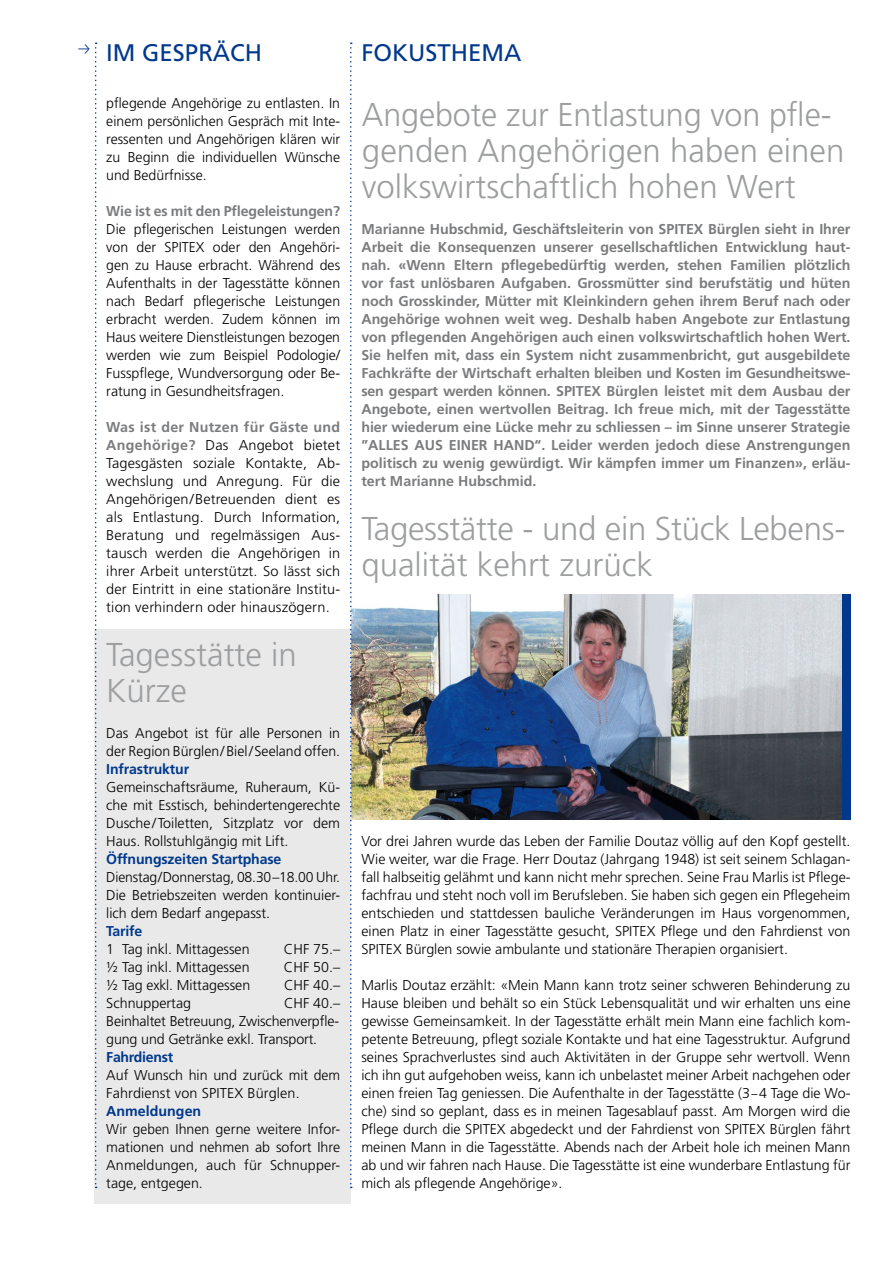
<style>
.page{position:relative;width:893px;height:1263px;background:#fff}
.page>*{position:absolute;margin:0;border:0;box-sizing:border-box;transform-origin:0 0}
.t1{font:300 33px/36px "Frutiger LT Std";color:#9c9e9f}
.t2{font:24px "Frutiger LT Std";color:#00388c}
.t3{font:300 14.25px/18px "Frutiger LT Std";color:#000;text-align:justify}
.t4{font:700 14.25px/18px "Frutiger LT Std";color:#7b7c7e;text-align:justify}
.t5{font:300 14.25px/18px "Frutiger LT Std";color:#000;text-align:justify;scale:.96 1}
.t6{font:700 14.25px "Frutiger LT Std";letter-spacing:-.01em;color:#00388c}
.s1{font-weight:700;color:#7b7c7e}
.s2{font-family:"Lucida Sans";font-weight:400;font-size:12px}
</style>
<div class="page">
<div style="left:95px;top:629px;width:256px;height:575px;background:#e9e9ea"></div>
<img style="left:352px;top:594px;width:490px;height:225px">
<div style="left:842px;top:594px;width:8px;height:225px;background:#00388c"></div>
<svg style="left:350px;top:43px;width:2px;height:1145px"></svg>
<svg style="left:94px;top:43px;width:3px;height:1145px"></svg>
<h2 class="t2" style="left:106px;top:38px;width:157px">I M GESPRÄCH</h2>
<p class="t3" style="left:106px;top:94px;width:235px">pflegende Angehörige zu entlasten. In einem persönlichen Gespräch mit Inte&shy;ressenten und Angehörigen klären wir zu Beginn die individuellen Wünsche und Bedürfnisse.</p>
<p class="t4" style="left:106px;top:202px;width:235px">Wie ist es mit den Pflegeleistungen?</p>
<p class="t3" style="left:106px;top:220px;width:235px">Die pflegerischen Leistungen werden von der SPITEX oder den Angehöri&shy;gen zu Hause erbracht. Während des Aufenthalts in der Tagesstätte können nach Bedarf pflegerische Leistungen erbracht werden. Zudem können im Haus weitere Dienstleistungen bezogen werden wie zum Beispiel Podologie/ Fusspflege, Wundversorgung oder Be&shy;ratung in Gesundheitsfragen.</p>
<p class="t3" style="left:106px;top:418px;width:235px"><span class="s1">Was ist der Nutzen für Gäste und Angehörige?</span> Das Angebot bietet Tagesgästen soziale Kontakte, Ab&shy;wechslung und Anregung. Für die Angehörigen/Betreuenden dient es als Entlastung. Durch Information, Beratung und regelmässigen Aus&shy;tausch werden die Angehörigen in ihrer Arbeit unterstützt. So lässt sich der Eintritt in eine stationäre Institu&shy;tion verhindern oder hinauszögern.</p>
<h1 class="t1" style="left:106px;top:637px;width:192px">Tagesstätte in<br>Kürze</h1>
<p class="t3" style="left:106px;top:724px;width:235px">Das Angebot ist für alle Personen in der Region Bürglen/ Biel/Seeland offen.</p>
<p class="t6" style="left:106px;top:760px;width:84px">Infrastruktur</p>
<p class="t3" style="left:106px;top:778px;width:235px">Gemeinschaftsräume, Ruheraum, Kü&shy;che mit Esstisch, behindertengerechte Dusche/Toiletten, Sitzplatz vor dem Haus. Rollstuhlgängig mit Lift.</p>
<p class="t6" style="left:106px;top:850px;width:177px">Öffnungszeiten Startphase</p>
<p class="t3" style="left:106px;top:868px;width:235px">Dienstag/Donnerstag, 08.30–18.00 Uhr.<br>Die Betriebszeiten werden kontinuier&shy;lich dem Bedarf angepasst.</p>
<p class="t6" style="left:106px;top:922px;width:38px">Tarife</p>
<p class="t3" style="left:106px;top:940px;width:145px">1 Tag inkl. Mittagessen</p>
<p class="t3" style="left:284px;top:940px;width:58px">CHF 75.–</p>
<p class="t3" style="left:106px;top:958px;width:145px">½ Tag inkl. Mittagessen</p>
<p class="t3" style="left:284px;top:958px;width:58px">CHF 50.–</p>
<p class="t3" style="left:106px;top:976px;width:146px">½ Tag exkl. Mittagessen</p>
<p class="t3" style="left:284px;top:976px;width:58px">CHF 40.–</p>
<p class="t3" style="left:106px;top:994px;width:86px">Schnuppertag</p>
<p class="t3" style="left:106px;top:994px;width:235px;text-indent:178px">CHF 40.– Beinhaltet Betreuung, Zwischenverpfle&shy;gung und Getränke exkl. Transport.</p>
<p class="t6" style="left:106px;top:1048px;width:68px">Fahrdienst</p>
<p class="t3" style="left:106px;top:1066px;width:235px">Auf Wunsch hin und zurück mit dem<br>Fahrdienst von SPITEX Bürglen.</p>
<p class="t6" style="left:106px;top:1102px;width:97px">Anmeldungen</p>
<p class="t5" style="left:106px;top:1120px;width:245px">Wir geben Ihnen gerne weitere Infor&shy;mationen und nehmen ab sofort Ihre Anmeldungen, auch für Schnupper&shy;tage, entgegen.</p>
<h2 class="t2" style="left:361px;top:38px;width:162px">FOKUSTHEMA</h2>
<h1 class="t1" style="left:362px;top:97px;width:484px">Angebote zur Entlastung von pfle&shy;genden Angehörigen haben einen volkswirtschaftlich hohen Wert</h1>
<p class="t4" style="left:361px;top:220px;width:491px">Marianne Hubschmid, Geschäftsleiterin von SPITEX Bürglen sieht in Ihrer Arbeit die Konsequenzen unserer gesellschaftlichen Entwicklung haut&shy;nah. «Wenn Eltern pflegebedürftig werden, stehen Familien plötzlich vor fast unlösbaren Aufgaben. Grossmütter sind berufstätig und hüten noch Grosskinder, Mütter mit Kleinkindern gehen ihrem Beruf nach oder Angehörige wohnen weit weg. Deshalb haben Angebote zur Entlastung von pflegenden Angehörigen auch einen volkswirtschaftlich hohen Wert.<br>Sie helfen mit, dass ein System nicht zusammenbricht, gut ausgebildete Fachkräfte der Wirtschaft erhalten bleiben und Kosten im Gesundheitswe&shy;sen gespart werden können. SPITEX Bürglen leistet mit dem Ausbau der Angebote, einen wertvollen Beitrag. Ich freue mich, mit der Tagesstätte hier wiederum eine Lücke mehr zu schliessen – im Sinne unserer Strategie ”ALLES AUS EINER HAND“. Leider werden jedoch diese Anstrengungen politisch zu wenig gewürdigt. Wir kämpfen immer um Finanzen», erläu&shy;tert Marianne Hubschmid.</p>
<h1 class="t1" style="left:361px;top:511px;width:485px">Tagesstätte - und ein Stück Lebens&shy;qualität kehrt zurück</h1>
<p class="t3" style="left:361px;top:832px;width:491px">Vor drei Jahren wurde das Leben der Familie Doutaz völlig auf den Kopf gestellt.<br>Wie weiter, war die Frage. Herr Doutaz (Jahrgang 1948) ist seit seinem Schlagan&shy;fall halbseitig gelähmt und kann nicht mehr sprechen. Seine Frau Marlis ist Pflege&shy;fachfrau und steht noch voll im Berufsleben. Sie haben sich gegen ein Pflegeheim entschieden und stattdessen bauliche Veränderungen im Haus vorgenommen, einen Platz in einer Tagesstätte gesucht, SPITEX Pflege und den Fahrdienst von SPITEX Bürglen sowie ambulante und stationäre Therapien organisiert.</p>
<p class="t3" style="left:361px;top:976px;width:491px">Marlis Doutaz erzählt: «Mein Mann kann trotz seiner schweren Behinderung zu Hause bleiben und behält so ein Stück Lebensqualität und wir erhalten uns eine gewisse Gemeinsamkeit. In der Tagesstätte erhält mein Mann eine fachlich kom&shy;petente Betreuung, pflegt soziale Kontakte und hat eine Tagesstruktur. Aufgrund seines Sprachverlustes sind auch Aktivitäten in der Gruppe sehr wertvoll. Wenn ich ihn gut aufgehoben weiss, kann ich unbelastet meiner Arbeit nachgehen oder einen freien Tag geniessen. Die Aufenthalte in der Tagesstätte (3<span class="s2">–</span>4 Tage die Wo&shy;che) sind so geplant, dass es in meinen Tagesablauf passt. Am Morgen wird die Pflege durch die SPITEX abgedeckt und der Fahrdienst von SPITEX Bürglen fährt meinen Mann in die Tagesstätte. Abends nach der Arbeit hole ich meinen Mann ab und wir fahren nach Hause. Die Tagesstätte ist eine wunderbare Entlastung für mich als pflegende Angehörige».</p>
</div>
